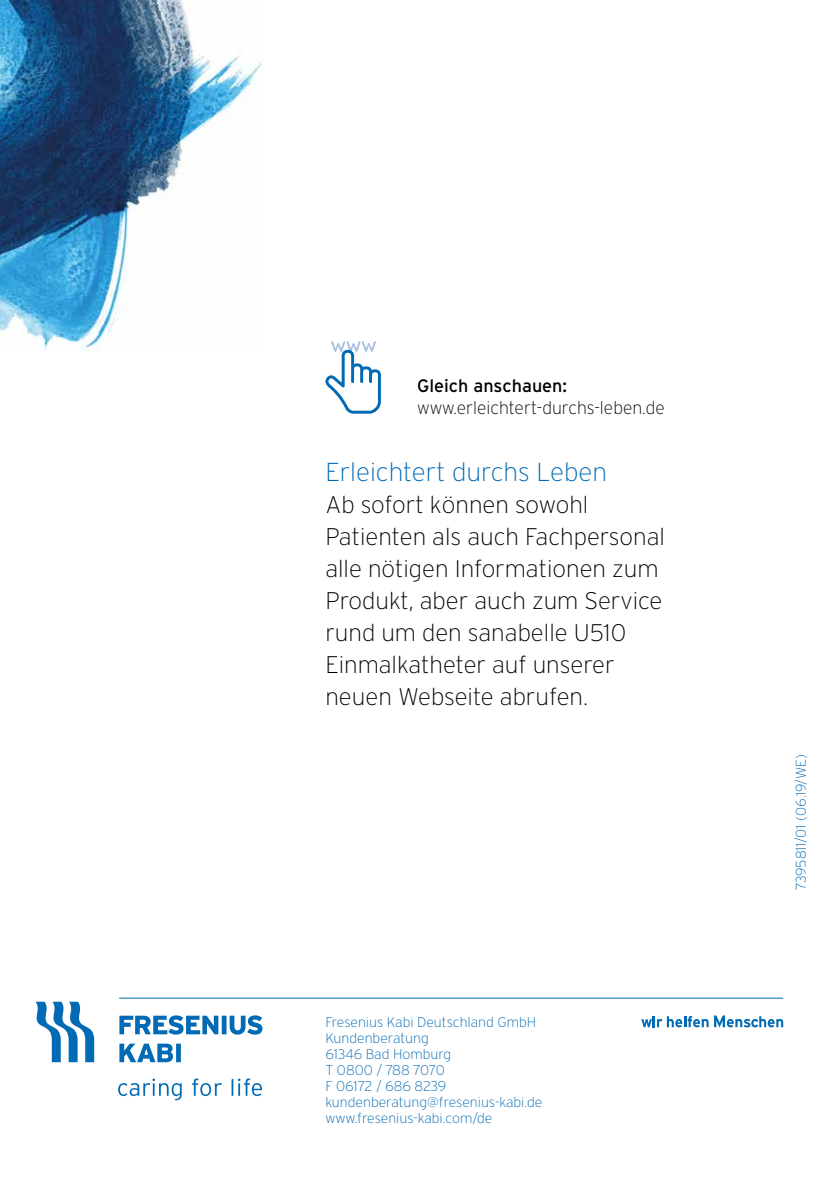
<style>
.page{position:relative;width:840px;height:1191px;background:#fff}
.page>*{position:absolute;margin:0;border:0;box-sizing:border-box;transform-origin:0 0}
.t1{font:200 26px "Interstate";color:#006ab4}
.t2{font:200 24px/32px "Interstate";color:#000}
.t3{font:200 18px "Interstate";color:#000}
.t4{font:18px "Interstate";color:#000}
.t5{font:200 14px/16px "Interstate";color:#006ab4}
</style>
<div class="page">
<hr style="left:119px;top:997px;width:663px;height:1px;background:#006ab4">
<img style="left:0;top:0;width:263px;height:350px">
<svg style="left:641px;top:1015px;width:141px;height:12px"></svg>
<svg style="left:325px;top:341px;width:55px;height:73px"></svg>
<svg style="left:35px;top:1001px;width:59px;height:61px"></svg>
<svg style="left:119px;top:1043px;width:62px;height:19px"></svg>
<svg style="left:119px;top:1015px;width:143px;height:19px"></svg>
<svg style="left:118px;top:1078px;width:144px;height:22px"></svg>
<p class="t4" style="left:417px;top:375px;width:151px">Gleich anschauen:</p>
<p class="t3" style="left:417px;top:397px;width:249px">www.erleichtert-durchs-leben.de</p>
<p class="t1" style="left:325px;top:458px;width:283px">Erleichtert durchs Leben</p>
<p class="t2" style="left:325px;top:488px;width:341px">Ab sofort können sowohl<br>Patienten als auch Fachpersonal alle nötigen Informationen zum<br>Produkt, aber auch zum Service rund um den sanabelle U510<br>Einmalkatheter auf unserer neuen Webseite abrufen.</p>
<p class="t5" style="left:325px;top:1013px;width:218px">Fresenius Kabi Deutschland GmbH<br>Kundenberatung<br>61346 Bad Homburg<br>T 0800 / 788 7070<br>F 06172 / 686 8239 kundenberatung@fresenius-kabi.de www.fresenius-kabi.com/de</p>
<p class="t5" style="left:792px;top:890px;width:138px;rotate:-90deg">7395811/01 (06.19/WE)</p>
</div>
